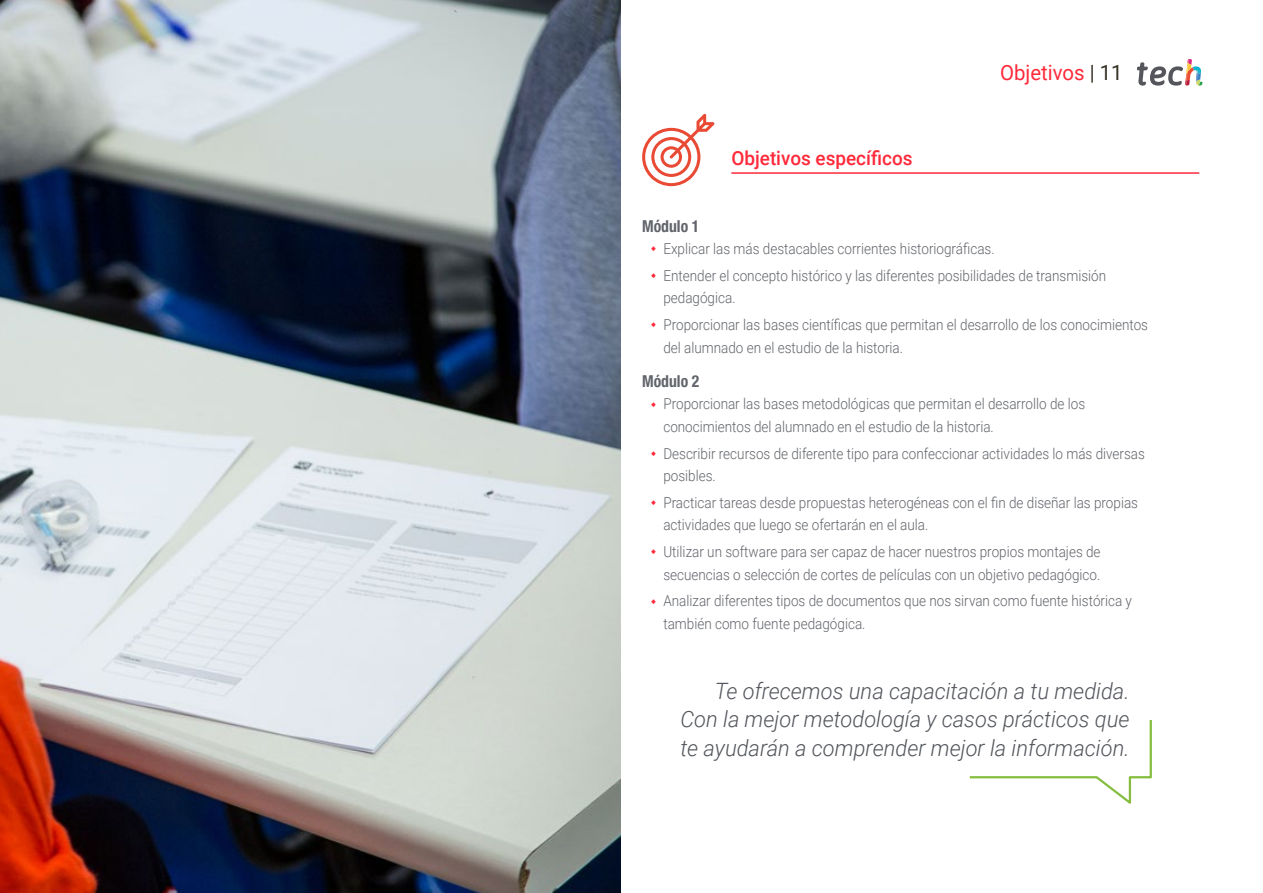
<style>
.page{position:relative;width:1263px;height:893px;background:#fff}
.page>*{position:absolute;margin:0;border:0;box-sizing:border-box;transform-origin:0 0}
.t1{font:italic 300 22.5px/28.5px "Roboto";color:#52555b;text-align:justify}
.t2{font:21px "Roboto";color:#ff293a}
.t3{font:500 19.5px "Roboto";color:#ff293a}
.t4{font:700 condensed 16.5px "Helvetica Neue LT Std";color:#61646a;scale:.95 1}
.t5{font:300 15px/22.5px "Roboto";color:#61646a;scale:.9 1}
.s1{color:#312e20}
</style>
<div class="page">
<img style="left:0;top:0;width:621px;height:893px">
<svg style="left:969px;top:720px;width:183px;height:84px"></svg>
<svg style="left:642px;top:114px;width:72px;height:72px"></svg>
<hr style="left:731px;top:173px;width:468px;height:1px;background:#ff293a">
<svg style="left:1137px;top:59px;width:65px;height:27px"></svg>
<h3 class="t3" style="left:731px;top:144px;width:183px">Objetivos específicos</h3>
<h2 class="t2" style="left:1000px;top:57px;width:124px">Objetivos <span class="s1">| 11</span></h2>
<p class="t4" style="left:642px;top:216px;width:62px">Módulo 1</p>
<p class="t5" style="left:663px;top:235px;width:493px;line-height:26.7px">Explicar las más destacables corrientes historiográficas.<br>Entender el concepto histórico y las diferentes posibilidades de transmisión</p>
<p class="t5" style="left:663px;top:284px;width:540px;line-height:26.7px">pedagógica.<br>Proporcionar las bases científicas que permitan el desarrollo de los conocimientos</p>
<p class="t5" style="left:663px;top:335px;width:268px">del alumnado en el estudio de la historia.</p>
<p class="t4" style="left:642px;top:371px;width:62px">Módulo 2</p>
<p class="t5" style="left:663px;top:392px;width:470px">Proporcionar las bases metodológicas que permitan el desarrollo de los conocimientos del alumnado en el estudio de la historia.</p>
<p class="t5" style="left:663px;top:441px;width:537px">Describir recursos de diferente tipo para confeccionar actividades lo más diversas posibles.</p>
<p class="t5" style="left:663px;top:491px;width:529px">Practicar tareas desde propuestas heterogéneas con el fin de diseñar las propias actividades que luego se ofertarán en el aula.</p>
<p class="t5" style="left:663px;top:540px;width:487px">Utilizar un software para ser capaz de hacer nuestros propios montajes de secuencias o selección de cortes de películas con un objetivo pedagógico.</p>
<p class="t5" style="left:663px;top:589px;width:522px">Analizar diferentes tipos de documentos que nos sirvan como fuente histórica y también como fuente pedagógica.</p>
<h1 class="t1" style="left:680px;top:676px;width:451px;text-indent:34px">Te ofrecemos una capacitación a tu medida.<br>Con la mejor metodología y casos prácticos que te ayudarán a comprender mejor la información.</h1>
</div>
